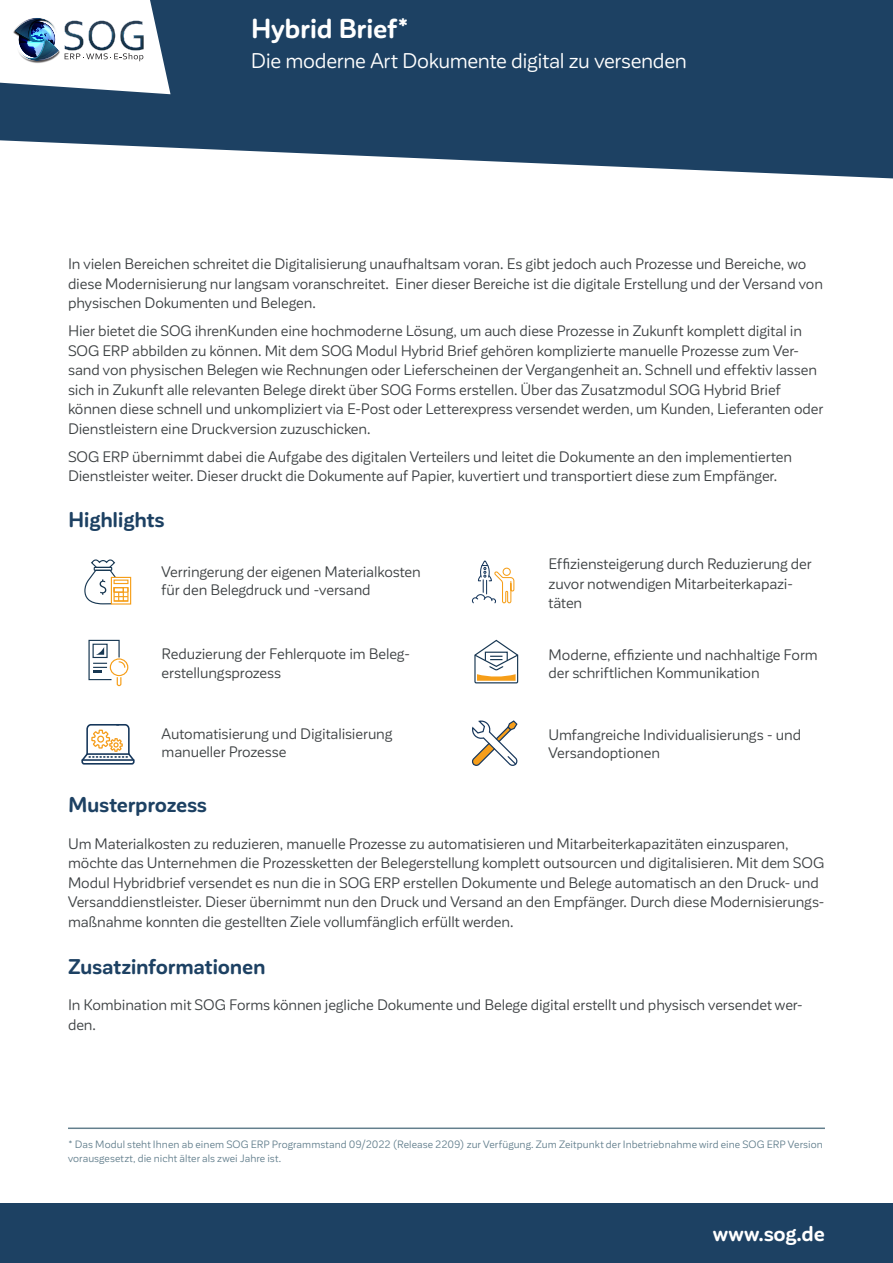
<style>
.page{position:relative;width:893px;height:1263px;background:#fff}
.page>*{position:absolute;margin:0;border:0;box-sizing:border-box;transform-origin:0 0}
.t1{font:700 27px "Corporative Sans Rd";letter-spacing:-.015em;color:#fff}
.t2{font:700 21px "Corporative Sans Rd";letter-spacing:-.015em;color:#1d4163}
.t3{font:21px "Corporative Sans Rd";letter-spacing:-.015em;color:#fff}
.t4{font:700 21px "Corporative Sans Rd";letter-spacing:-.005em;color:#fff}
.t5{font:15px/19.5px "Corporative Sans Rd";letter-spacing:-.005em;color:#3c4042}
.t6{font:10.5px/13.5px "Corporative Sans Rd";letter-spacing:.01em;color:#637f8d}
</style>
<div class="page">
<div style="left:0;top:1203px;width:893px;height:60px;background:#1d4163"></div>
<svg style="left:0;top:0;width:893px;height:179px;background:#385875"></svg>
<svg style="left:0;top:0;width:171px;height:94px"></svg>
<hr style="left:68px;top:1127px;width:757px;height:2px;background:#637f8d">
<div style="left:111px;top:577px;width:20px;height:28px;border:1px solid #f69e18"></div>
<svg style="left:84px;top:559px;width:44px;height:46px"></svg>
<svg style="left:472px;top:561px;width:43px;height:43px"></svg>
<div style="left:110px;top:658px;width:18px;height:18px;border:1px solid #f69e18;border-radius:50%"></div>
<svg style="left:88px;top:639px;width:38px;height:48px"></svg>
<svg style="left:474px;top:639px;width:45px;height:45px"></svg>
<svg style="left:81px;top:724px;width:54px;height:41px"></svg>
<svg style="left:472px;top:720px;width:46px;height:46px"></svg>
<h1 class="t1" style="left:251px;top:18px;width:160px">Hybrid Brief*</h1>
<h2 class="t3" style="left:251px;top:50px;width:438px">Die moderne Art Dokumente digital zu versenden</h2>
<p class="t5" style="left:68px;top:254px;width:756px">In vielen Bereichen schreitet die Digitalisierung unaufhaltsam voran. Es gibt jedoch auch Prozesse und Bereiche, wo diese Modernisierung nur langsam voranschreitet. Einer dieser Bereiche ist die digitale Erstellung und der Versand von physischen Dokumenten und Belegen.</p>
<p class="t5" style="left:68px;top:321px;width:757px">Hier bietet die SOG ihrenKunden eine hochmoderne Lösung, um auch diese Prozesse in Zukunft komplett digital in SOG ERP abbilden zu können. Mit dem SOG Modul Hybrid Brief gehören komplizierte manuelle Prozesse zum Ver&shy;sand von physischen Belegen wie Rechnungen oder Lieferscheinen der Vergangenheit an. Schnell und effektiv lassen sich in Zukunft alle relevanten Belege direkt über SOG Forms erstellen. Über das Zusatzmodul SOG Hybrid Brief können diese schnell und unkompliziert via E-Post oder Letterexpress versendet werden, um Kunden, Lieferanten oder Dienstleistern eine Druckversion zuzuschicken.</p>
<p class="t5" style="left:68px;top:447px;width:725px">SOG ERP übernimmt dabei die Aufgabe des digitalen Verteilers und leitet die Dokumente an den implementierten<br>Dienstleister weiter. Dieser druckt die Dokumente auf Papier, kuvertiert und transportiert diese zum Empfänger.</p>
<h2 class="t2" style="left:68px;top:512px;width:98px">Highlights</h2>
<p class="t5" style="left:162px;top:563px;width:261px;line-height:18px">Verringerung der eigenen Materialkosten für den Belegdruck und -versand</p>
<p class="t5" style="left:162px;top:644px;width:250px">Reduzierung der Fehlerquote im Beleg&shy;erstellungsprozess</p>
<p class="t5" style="left:162px;top:725px;width:232px;line-height:18px">Automatisierung und Digitalisierung manueller Prozesse</p>
<p class="t5" style="left:549px;top:554px;width:264px">Ef昀椀ziensteigerung durch Reduzierung der zuvor notwendigen Mitarbeiterkapazi&shy;täten</p>
<p class="t5" style="left:549px;top:646px;width:271px;line-height:18px">Moderne, ef昀椀ziente und nachhaltige Form der schriftlichen Kommunikation</p>
<p class="t5" style="left:549px;top:726px;width:254px;line-height:18px">Umfangreiche Individualisierungs - und<br>Versandoptionen</p>
<h2 class="t2" style="left:68px;top:797px;width:140px">Musterprozess</h2>
<p class="t5" style="left:68px;top:834px;width:758px">Um Materialkosten zu reduzieren, manuelle Prozesse zu automatisieren und Mitarbeiterkapazitäten einzusparen, möchte das Unternehmen die Prozessketten der Belegerstellung komplett outsourcen und digitalisieren. Mit dem SOG Modul Hybridbrief versendet es nun die in SOG ERP erstellen Dokumente und Belege automatisch an den Druck- und Versanddienstleister. Dieser übernimmt nun den Druck und Versand an den Empfänger. Durch diese Modernisierungs&shy;maßnahme konnten die gestellten Ziele vollumfänglich erfüllt werden.</p>
<h2 class="t2" style="left:68px;top:958px;width:199px">Zusatzinformationen</h2>
<p class="t5" style="left:68px;top:996px;width:736px">In Kombination mit SOG Forms können jegliche Dokumente und Belege digital erstellt und physisch versendet wer&shy;den.</p>
<p class="t6" style="left:68px;top:1138px;width:756px">* Das Modul steht Ihnen ab einem SOG ERP Programmstand 09/2022 (Release 2209) zur Verfügung. Zum Zeitpunkt der Inbetriebnahme wird eine SOG ERP Version vorausgesetzt, die nicht älter als zwei Jahre ist.</p>
<h2 class="t4" style="left:713px;top:1225px;width:114px">www.sog.de</h2>
</div>
